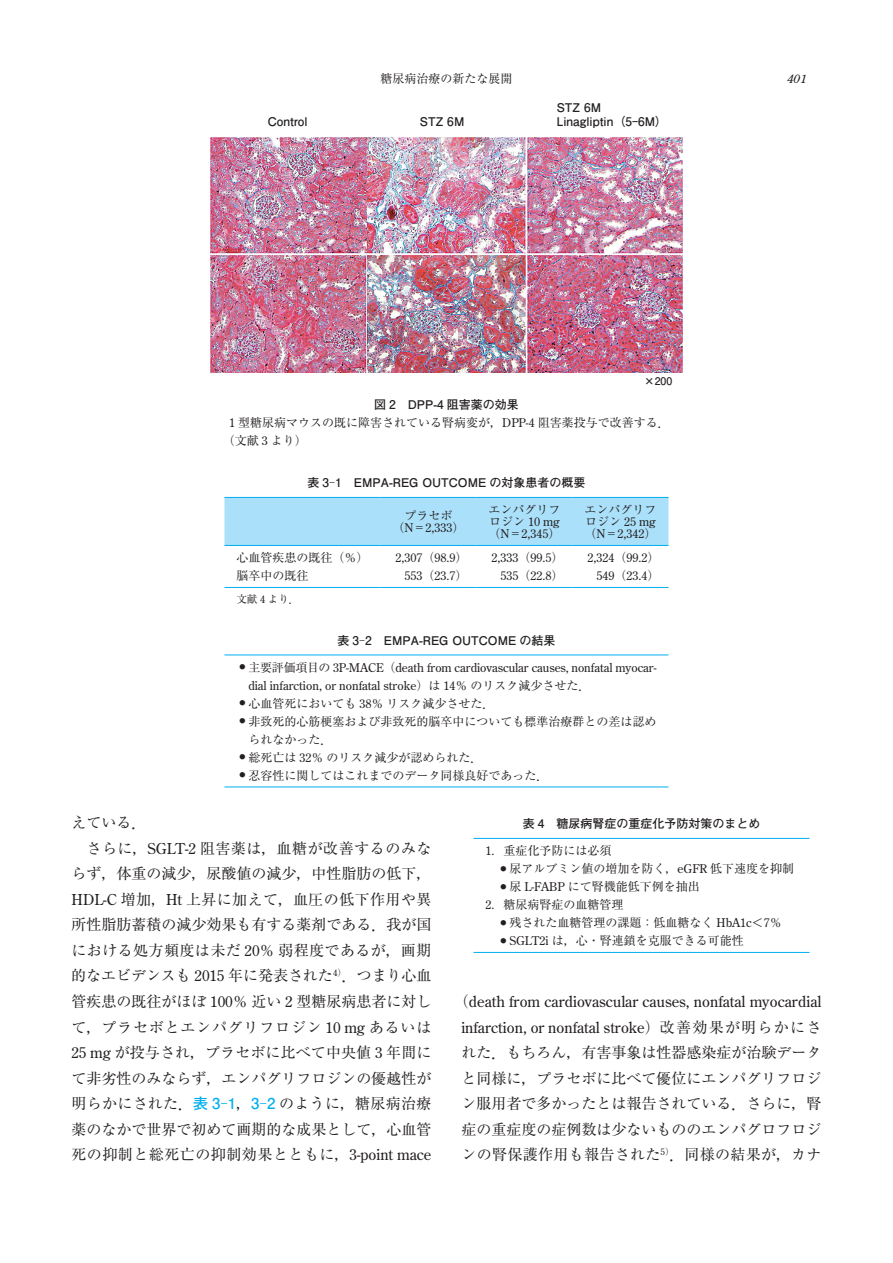
<style>
.page{position:relative;width:893px;height:1263px;background:#fff}
.page>*{position:absolute;margin:0;border:0;box-sizing:border-box;transform-origin:0 0}
.t1{font:15px/25.5px "Ryumin Pro";color:#231f20;text-align:justify}
.t2{font:15px/25.5px "Century Old Style Std";color:#231f20;text-align:center}
.t3{font:15px "Ryumin Pro";letter-spacing:.035em;color:#231f20}
.t4{font:15px "Ryumin Pro";letter-spacing:.03em;color:#231f20}
.t5{font:15px "Ryumin Pro";letter-spacing:.02em;color:#231f20}
.t6{font:15px "Ryumin Pro";letter-spacing:.055em;color:#231f20}
.t7{font:12px/18px "Ryumin Pro";color:#231f20}
.t8{font:12px/12px "Century Old Style Std";color:#231f20}
.t9{font:700 12px/14.4px "Futo Go B101 Pro";color:#231f20}
.t10{font:italic 12px "Century Old Style Std";color:#231f20}
.t11{font:10.5px "Ryumin Pro";color:#231f20}
.t12{font:700 10.5px "Futo Go B101 Pro";color:#231f20}
.s1{font-family:"Century Old Style Std"}
.s2{font-family:"Hira Min Pro W3"}
.s3{font-family:"Ryumin Pro";font-weight:400}
.s4{font-family:"Ryumin Pro"}
.s5{font-family:"Futo Go B101 Pro";font-weight:700;color:#00aeef}
.s6{color:#00aeef}
</style>
<div class="page">
<hr style="left:473px;top:952px;width:336px;height:1px;background:#00aeef">
<hr style="left:473px;top:838px;width:336px;height:1px;background:#00aeef">
<img style="left:211px;top:137px;width:471px;height:235px">
<hr style="left:224px;top:654px;width:444px;height:1px;background:#00aeef">
<hr style="left:224px;top:786px;width:444px;height:1px;background:#00aeef">
<div style="left:224px;top:498px;width:444px;height:47px;background:#aae0f9"></div>
<hr style="left:224px;top:545px;width:156px;height:1px;background:#00aeef">
<hr style="left:380px;top:545px;width:96px;height:1px;background:#00aeef">
<hr style="left:476px;top:545px;width:96px;height:1px;background:#00aeef">
<hr style="left:572px;top:545px;width:96px;height:1px;background:#00aeef">
<hr style="left:224px;top:587px;width:156px;height:1px;background:#00aeef">
<hr style="left:380px;top:587px;width:96px;height:1px;background:#00aeef">
<hr style="left:476px;top:587px;width:96px;height:1px;background:#00aeef">
<hr style="left:572px;top:587px;width:96px;height:1px;background:#00aeef">
<hr style="left:224px;top:497px;width:156px;height:1px;background:#00aeef">
<hr style="left:380px;top:497px;width:96px;height:1px;background:#00aeef">
<hr style="left:476px;top:497px;width:96px;height:1px;background:#00aeef">
<hr style="left:572px;top:497px;width:96px;height:1px;background:#00aeef">
<p class="t7" style="left:380px;top:69px;width:134px">糖尿病治療の新たな展開</p>
<p class="t10" style="left:787px;top:71px;width:21px">401</p>
<p class="t9" style="left:268px;top:113px;width:41px">Control</p>
<p class="t9" style="left:420px;top:113px;width:46px">STZ 6M</p>
<p class="t9" style="left:557px;top:98px;width:112px">STZ 6M<br>Linagliptin（5-6M）</p>
<p class="t12" style="left:644px;top:372px;width:30px">×200</p>
<p class="t9" style="left:374px;top:396px;width:146px">図 2　DPP-4 阻害薬の効果</p>
<p class="t7" style="left:223px;top:413px;width:448px;text-indent:6px"><span class="s1">1</span> 型糖尿病マウスの既に障害されている腎病変が<span class="s2">，</span><span class="s1">DPP-4</span> 阻害薬投与で改善する<span class="s2">．</span>（文献 <span class="s1">3</span> より）</p>
<p class="t9" style="left:308px;top:474px;width:279px">表 3<span class="s3">-</span>1　EMPA-REG OUTCOME の対象患者の概要</p>
<p class="t7" style="left:404px;top:506px;width:49px">プラセボ</p>
<p class="t8" style="left:392px;top:521px;width:74px"><span class="s4">（</span>N<span class="s4">＝</span>2,333<span class="s4">）</span></p>
<p class="t7" style="left:488px;top:500px;width:73px">エンパグリフ</p>
<p class="t8" style="left:488px;top:515px;width:74px"><span class="s4">ロジン</span> 10 mg<span class="s4">（</span>N<span class="s4">＝</span>2,345<span class="s4">）</span></p>
<p class="t7" style="left:584px;top:500px;width:73px">エンパグリフ</p>
<p class="t8" style="left:584px;top:515px;width:74px"><span class="s4">ロジン</span> 25 mg<span class="s4">（</span>N<span class="s4">＝</span>2,342<span class="s4">）</span></p>
<p class="t7" style="left:236px;top:548px;width:133px">心血管疾患の既往（％）</p>
<p class="t8" style="left:395px;top:551px;width:73px">2,307<span class="s4">（</span>98.9<span class="s4">）</span></p>
<p class="t8" style="left:491px;top:551px;width:73px">2,333<span class="s4">（</span>99.5<span class="s4">）</span></p>
<p class="t8" style="left:587px;top:551px;width:73px">2,324<span class="s4">（</span>99.2<span class="s4">）</span></p>
<p class="t7" style="left:236px;top:566px;width:73px">脳卒中の既往</p>
<p class="t8" style="left:404px;top:569px;width:64px">553<span class="s4">（</span>23.7<span class="s4">）</span></p>
<p class="t8" style="left:500px;top:569px;width:64px">535<span class="s4">（</span>22.8<span class="s4">）</span></p>
<p class="t8" style="left:596px;top:569px;width:64px">549<span class="s4">（</span>23.4<span class="s4">）</span></p>
<p class="t11" style="left:236px;top:590px;width:64px">文献 <span class="s1">4</span> より<span class="s2">．</span></p>
<p class="t9" style="left:338px;top:631px;width:219px">表 3<span class="s3">-</span>2　EMPA-REG OUTCOME の結果</p>
<p class="t8" style="left:248px;top:658px;width:410px;line-height:18px;text-indent:-9px"><sup>●</sup> <span class="s4">主要評価項目の</span> 3P-MACE<span class="s4">（</span>death from cardiovascular causes, nonfatal myocar&shy;dial infarction, or nonfatal stroke<span class="s4">）は</span> 14<span class="s4">％のリスク減少させた</span><span class="s2">．</span></p>
<p class="t7" style="left:239px;top:693px;width:257px"><sup>●</sup> 心血管死においても <span class="s1">38</span>％リスク減少させた<span class="s2">．</span></p>
<p class="t7" style="left:248px;top:711px;width:410px;text-indent:-9px"><sup>●</sup> 非致死的心筋梗塞および非致死的脳卒中についても標準治療群との差は認められなかった<span class="s2">．</span></p>
<p class="t7" style="left:239px;top:747px;width:245px"><sup>●</sup> 総死亡は <span class="s1">32</span>％のリスク減少が認められた<span class="s2">．</span></p>
<p class="t7" style="left:239px;top:765px;width:311px"><sup>●</sup> 忍容性に関してはこれまでのデータ同様良好であった<span class="s2">．</span></p>
<p class="t1" style="left:71px;top:809px;width:76px">えている<span class="s2">．</span></p>
<p class="t3" style="left:86px;top:836px;width:347px">さらに<span class="s2">，</span><span class="s1">SGLT-2</span> 阻害薬は<span class="s2">，</span>血糖が改善するのみな</p>
<p class="t1" style="left:72px;top:860px;width:362px">らず<span class="s2">，</span>体重の減少<span class="s2">，</span>尿酸値の減少<span class="s2">，</span>中性脂肪の低下<span class="s2">，</span></p>
<p class="t4" style="left:72px;top:887px;width:361px"><span class="s1">HDL-C</span> 増加<span class="s2">，</span><span class="s1">Ht</span> 上昇に加えて<span class="s2">，</span>血圧の低下作用や異</p>
<p class="t1" style="left:71px;top:911px;width:361px">所性脂肪蓄積の減少効果も有する薬剤である<span class="s2">．</span>我が国</p>
<p class="t4" style="left:71px;top:938px;width:361px">における処方頻度は未だ <span class="s1">20</span>％弱程度であるが<span class="s2">，</span>画期</p>
<p class="t1" style="left:71px;top:962px;width:362px">的なエビデンスも <span class="s1">2015</span> 年に発表された<sup>4</sup><sup>）</sup><span class="s2">．</span>つまり心血</p>
<p class="t1" style="left:71px;top:987px;width:362px">管疾患の既往がほぼ <span class="s1">100</span>％近い <span class="s1">2</span> 型糖尿病患者に対し</p>
<p class="t6" style="left:71px;top:1015px;width:361px">て<span class="s2">，</span>プラセボとエンパグリフロジン <span class="s1">10 mg</span> あるいは</p>
<p class="t1" style="left:71px;top:1038px;width:362px"><span class="s1">25 mg</span> が投与され<span class="s2">，</span>プラセボに比べて中央値 <span class="s1">3</span> 年間に</p>
<p class="t1" style="left:71px;top:1064px;width:362px">て非劣性のみならず<span class="s2">，</span>エンパグリフロジンの優越性が</p>
<p class="t5" style="left:71px;top:1091px;width:361px">明らかにされた<span class="s2">．</span><span class="s5">表 3</span><span class="s6">-</span><span class="s5">1</span><span class="s2">，</span><span class="s5">3</span><span class="s6">-</span><span class="s5">2</span> のように<span class="s2">，</span>糖尿病治療</p>
<p class="t1" style="left:71px;top:1115px;width:361px">薬のなかで世界で初めて画期的な成果として<span class="s2">，</span>心血管</p>
<p class="t3" style="left:71px;top:1142px;width:362px">死の抑制と総死亡の抑制効果とともに<span class="s2">，</span><span class="s1">3-point mace</span></p>
<p class="t9" style="left:523px;top:815px;width:239px">表 4　糖尿病腎症の重症化予防対策のまとめ</p>
<p class="t7" style="left:485px;top:841px;width:127px"><span class="s1">1.</span> 重症化予防には必須</p>
<p class="t7" style="left:500px;top:859px;width:295px"><sup>●</sup> 尿アルブミン値の増加を防く<span class="s2">，</span><span class="s1">eGFR</span> 低下速度を抑制</p>
<p class="t7" style="left:500px;top:877px;width:201px"><sup>●</sup> 尿 <span class="s1">L-FABP</span> にて腎機能低下例を抽出</p>
<p class="t7" style="left:485px;top:895px;width:139px"><span class="s1">2.</span> 糖尿病腎症の血糖管理</p>
<p class="t7" style="left:500px;top:913px;width:283px"><sup>●</sup> 残された血糖管理の課題：低血糖なく <span class="s1">HbA1c</span>＜<span class="s1">7</span>％</p>
<p class="t7" style="left:500px;top:931px;width:245px"><sup>●</sup> <span class="s1">SGLT2i</span> は<span class="s2">，</span>心・腎連鎖を克服できる可能性</p>
<p class="t2" style="left:454px;top:988px;width:369px"><span class="s4">（</span>death from cardiovascular causes, nonfatal myocardial infarction, or nonfatal stroke<span class="s4">）改善効果が明らかにさ</span></p>
<p class="t1" style="left:461px;top:1038px;width:361px">れた<span class="s2">．</span>もちろん<span class="s2">，</span>有害事象は性器感染症が治験データと同様に<span class="s2">，</span>プラセボに比べて優位にエンパグリフロジン服用者で多かったとは報告されている<span class="s2">．</span>さらに<span class="s2">，</span>腎症の重症度の症例数は少ないもののエンパグロフロジンの腎保護作用も報告された<sup>5</sup><sup>）</sup><span class="s2">．</span>同様の結果が<span class="s2">，</span>カナ</p>
</div>
